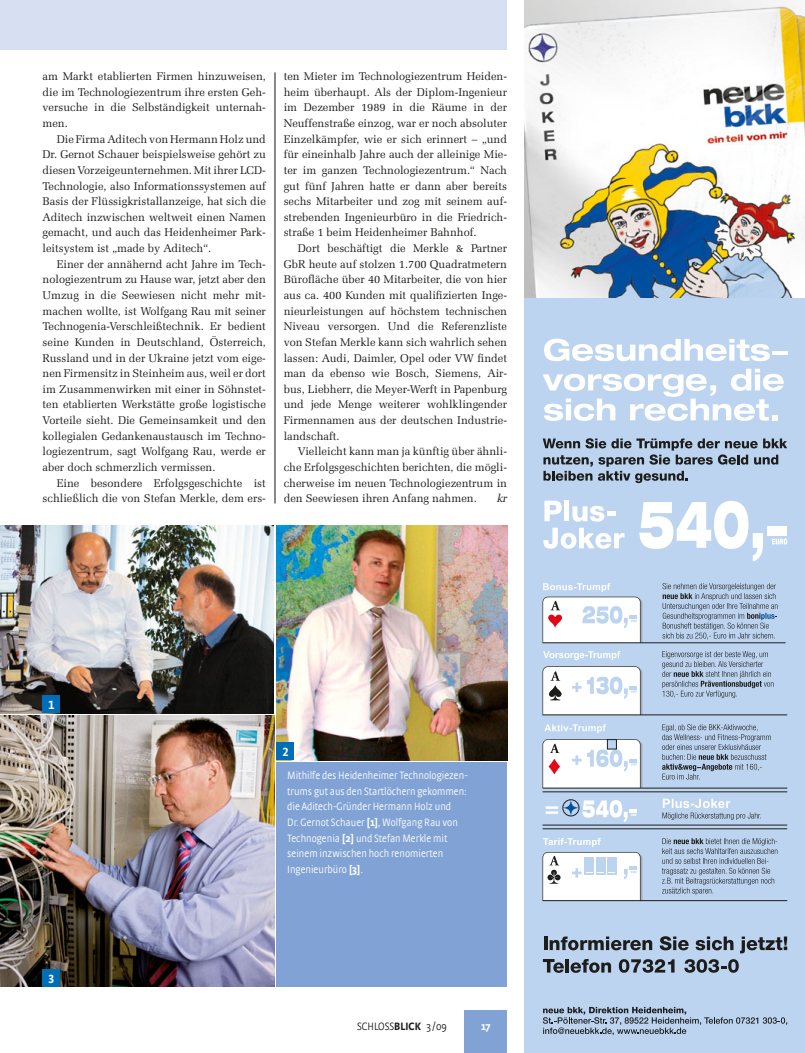
<style>
.page{position:relative;width:805px;height:1053px;background:#fff}
.page>*{position:absolute;margin:0;border:0;box-sizing:border-box;transform-origin:0 0}
.t1{font:700 12.5px "Strada Cond TF";color:#fff}
.t2{font:11.25px "Zapf Elliptical 711 BT";color:#1d1d1b}
.t3{font:300 11.25px/15.6px "Strada Cond";color:#fff}
.t4{font:300 11.25px "Strada Cond";color:#1d1d1b}
.t5{font:700 11.25px "Strada Cond";color:#fff}
.t6{font:italic 11.25px "Zapf Elliptical 711 BT";color:#1d1d1b}
.s1{font-weight:700}
</style>
<div class="page">
<div style="left:464px;top:1010px;width:43px;height:42px;background:#81a2d5"></div>
<div style="left:276px;top:762px;width:231px;height:224px;background:#81a2d5"></div>
<div style="left:0;top:0;width:507px;height:50px;background:#d7dff2"></div>
<hr style="left:275px;top:72px;width:1px;height:431px;background:#1d1d1b">
<img style="left:276px;top:525px;width:231px;height:235px">
<img style="left:0;top:525px;width:274px;height:188px">
<img style="left:0;top:715px;width:274px;height:271px">
<div style="left:43px;top:695px;width:17px;height:18px;background:#006eb7"></div>
<div style="left:276px;top:742px;width:18px;height:18px;background:#006eb7"></div>
<div style="left:43px;top:969px;width:17px;height:17px;background:#006eb7"></div>
<img style="left:524px;top:0;width:280px;height:298px">
<div style="left:524px;top:298px;width:280px;height:754px;background:#bcd4f0"></div>
<svg style="left:544px;top:338px;width:225px;height:23px"></svg>
<hr style="left:771px;top:351px;width:16px;height:4px;background:#fff">
<svg style="left:542px;top:369px;width:241px;height:52px"></svg>
<svg style="left:542px;top:438px;width:245px;height:45px"></svg>
<svg style="left:639px;top:501px;width:123px;height:60px"></svg>
<div style="left:767px;top:526px;width:20px;height:10px;background:#fff"></div>
<svg style="left:772px;top:538px;width:15px;height:6px"></svg>
<svg style="left:544px;top:500px;width:17px;height:21px"></svg>
<div style="left:564px;top:500px;width:5px;height:21px;background:#fff"></div>
<svg style="left:572px;top:506px;width:43px;height:15px"></svg>
<svg style="left:543px;top:527px;width:81px;height:21px"></svg>
<svg style="left:662px;top:798px;width:98px;height:21px"></svg>
<svg style="left:662px;top:583px;width:115px;height:56px"></svg>
<svg style="left:662px;top:651px;width:111px;height:47px"></svg>
<svg style="left:662px;top:724px;width:108px;height:55px"></svg>
<svg style="left:544px;top:724px;width:61px;height:9px"></svg>
<hr style="left:542px;top:714px;width:245px;height:1px;background:#1d1d1b">
<hr style="left:542px;top:787px;width:245px;height:1px;background:#1d1d1b">
<svg style="left:543px;top:651px;width:77px;height:9px"></svg>
<hr style="left:542px;top:642px;width:243px;height:1px;background:#1d1d1b">
<svg style="left:662px;top:838px;width:115px;height:56px"></svg>
<hr style="left:542px;top:900px;width:245px;height:1px;background:#1d1d1b">
<hr style="left:542px;top:791px;width:245px;height:1px;background:#1d1d1b">
<hr style="left:542px;top:824px;width:245px;height:1px;background:#1d1d1b">
<hr style="left:542px;top:828px;width:245px;height:1px;background:#1d1d1b">
<svg style="left:542px;top:583px;width:100px;height:59px"></svg>
<svg style="left:545px;top:799px;width:91px;height:23px"></svg>
<svg style="left:542px;top:666px;width:100px;height:49px;background:#e7eaed"></svg>
<svg style="left:542px;top:739px;width:100px;height:48px;background:#ecebef"></svg>
<svg style="left:542px;top:838px;width:100px;height:62px"></svg>
<svg style="left:544px;top:936px;width:3px;height:14px"></svg>
<svg style="left:549px;top:936px;width:103px;height:14px"></svg>
<svg style="left:659px;top:936px;width:29px;height:14px"></svg>
<svg style="left:695px;top:936px;width:38px;height:14px"></svg>
<svg style="left:740px;top:936px;width:47px;height:17px"></svg>
<svg style="left:542px;top:959px;width:21px;height:13px"></svg>
<hr style="left:565px;top:958px;width:3px;height:14px;background:#1d1d1b">
<svg style="left:570px;top:959px;width:41px;height:13px"></svg>
<svg style="left:618px;top:959px;width:56px;height:13px"></svg>
<svg style="left:684px;top:959px;width:54px;height:13px"></svg>
<svg style="left:542px;top:1006px;width:245px;height:29px"></svg>
<p class="t2" style="left:43px;top:69px;width:225px">am Markt etablierten Firmen hinzuweisen,</p>
<p class="t2" style="left:43px;top:85px;width:225px">die im Technologiezentrum ihre ersten Geh-</p>
<p class="t2" style="left:43px;top:101px;width:225px">versuche in die Selbständigkeit unternah-</p>
<p class="t2" style="left:43px;top:116px;width:27px">men.</p>
<p class="t2" style="left:57px;top:132px;width:211px">Die Firma Aditech von Hermann Holz und</p>
<p class="t2" style="left:43px;top:147px;width:225px">Dr. Gernot Schauer beispielsweise gehört zu</p>
<p class="t2" style="left:43px;top:163px;width:225px">diesen Vorzeigeunternehmen. Mit ihrer LCD-</p>
<p class="t2" style="left:43px;top:179px;width:225px">Technologie, also Informationssystemen auf</p>
<p class="t2" style="left:43px;top:194px;width:225px">Basis der Flüssigkristallanzeige, hat sich die</p>
<p class="t2" style="left:43px;top:210px;width:225px">Aditech inzwischen weltweit einen Namen</p>
<p class="t2" style="left:43px;top:226px;width:225px">gemacht, und auch das Heidenheimer Park-</p>
<p class="t2" style="left:43px;top:241px;width:170px">leitsystem ist „made by Aditech“.</p>
<p class="t2" style="left:57px;top:257px;width:211px">Einer der annähernd acht Jahre im Tech-</p>
<p class="t2" style="left:43px;top:272px;width:225px">nologiezentrum zu Hause war, jetzt aber den</p>
<p class="t2" style="left:43px;top:288px;width:225px">Umzug in die Seewiesen nicht mehr mit-</p>
<p class="t2" style="left:43px;top:304px;width:225px">machen wollte, ist Wolfgang Rau mit seiner</p>
<p class="t2" style="left:43px;top:319px;width:225px">Technogenia-Verschleißtechnik. Er bedient</p>
<p class="t2" style="left:43px;top:335px;width:225px">seine Kunden in Deutschland, Österreich,</p>
<p class="t2" style="left:43px;top:351px;width:225px">Russland und in der Ukraine jetzt vom eige-</p>
<p class="t2" style="left:43px;top:366px;width:225px">nen Firmensitz in Steinheim aus, weil er dort</p>
<p class="t2" style="left:43px;top:382px;width:225px">im Zusammenwirken mit einer in Söhnstet-</p>
<p class="t2" style="left:43px;top:397px;width:225px">ten etablierten Werkstätte große logistische</p>
<p class="t2" style="left:43px;top:413px;width:225px">Vorteile sieht. Die Gemeinsamkeit und den</p>
<p class="t2" style="left:43px;top:429px;width:225px">kollegialen Gedankenaustausch im Techno-</p>
<p class="t2" style="left:43px;top:444px;width:225px">logiezentrum, sagt Wolfgang Rau, werde er</p>
<p class="t2" style="left:43px;top:460px;width:174px">aber doch schmerzlich vermissen.</p>
<p class="t2" style="left:57px;top:476px;width:211px">Eine besondere Erfolgsgeschichte ist</p>
<p class="t2" style="left:43px;top:491px;width:225px">schließlich die von Stefan Merkle, dem ers-</p>
<p class="t2" style="left:283px;top:69px;width:225px">ten Mieter im Technologiezentrum Heiden-</p>
<p class="t2" style="left:283px;top:85px;width:225px">heim überhaupt. Als der Diplom-Ingenieur</p>
<p class="t2" style="left:283px;top:101px;width:225px">im Dezember 1989 in die Räume in der</p>
<p class="t2" style="left:283px;top:116px;width:225px">Neuffenstraße einzog, war er noch absoluter</p>
<p class="t2" style="left:283px;top:132px;width:225px">Einzelkämpfer, wie er sich erinnert – „und</p>
<p class="t2" style="left:283px;top:147px;width:225px">für eineinhalb Jahre auch der alleinige Mie-</p>
<p class="t2" style="left:283px;top:163px;width:225px">ter im ganzen Technologiezentrum.“ Nach</p>
<p class="t2" style="left:283px;top:179px;width:225px">gut fünf Jahren hatte er dann aber bereits</p>
<p class="t2" style="left:283px;top:194px;width:225px">sechs Mitarbeiter und zog mit seinem auf-</p>
<p class="t2" style="left:283px;top:210px;width:225px">strebenden Ingenieurbüro in die Friedrich-</p>
<p class="t2" style="left:283px;top:226px;width:194px">straße 1 beim Heidenheimer Bahnhof.</p>
<p class="t2" style="left:298px;top:241px;width:211px">Dort beschäftigt die Merkle &amp; Partner</p>
<p class="t2" style="left:283px;top:257px;width:225px">GbR heute auf stolzen 1.700 Quadratmetern</p>
<p class="t2" style="left:283px;top:272px;width:225px">Büro fläche über 40 Mitarbeiter, die von hier</p>
<p class="t2" style="left:283px;top:288px;width:225px">aus ca. 400 Kunden mit qualifizierten Inge-</p>
<p class="t2" style="left:283px;top:304px;width:225px">nieurleistungen auf höchstem technischen</p>
<p class="t2" style="left:283px;top:319px;width:225px">Niveau versorgen. Und die Referenzliste</p>
<p class="t2" style="left:283px;top:335px;width:225px">von Stefan Merkle kann sich wahrlich sehen</p>
<p class="t2" style="left:283px;top:351px;width:225px">lassen: Audi, Daimler, Opel oder VW findet</p>
<p class="t2" style="left:283px;top:366px;width:225px">man da ebenso wie Bosch, Siemens, Air-</p>
<p class="t2" style="left:283px;top:382px;width:225px">bus, Liebherr, die Meyer-Werft in Papenburg</p>
<p class="t2" style="left:283px;top:397px;width:225px">und jede Menge weiterer wohlklingender</p>
<p class="t2" style="left:283px;top:413px;width:225px">Firmennamen aus der deutschen Industrie-</p>
<p class="t2" style="left:283px;top:429px;width:57px">landschaft.</p>
<p class="t2" style="left:298px;top:444px;width:211px">Vielleicht kann man ja künftig über ähnli-</p>
<p class="t2" style="left:283px;top:460px;width:225px">che Erfolgsgeschichten berichten, die mögli-</p>
<p class="t2" style="left:283px;top:476px;width:225px">cherweise im neuen Technologiezentrum in</p>
<p class="t2" style="left:283px;top:491px;width:194px">den Seewiesen ihren Anfang nahmen.</p>
<p class="t6" style="left:497px;top:491px;width:12px">kr</p>
<p class="t1" style="left:48px;top:700px;width:8px">1</p>
<p class="t1" style="left:48px;top:973px;width:8px">3</p>
<p class="t1" style="left:282px;top:747px;width:8px">2</p>
<p class="t3" style="left:287px;top:768px;width:182px">Mithilfe des Heidenheimer Technologiezen&shy;trums gut aus den Startlöchern gekommen: die Aditech-Gründer Hermann Holz und<br>Dr. Gernot Schauer <span class="s1">[1]</span>, Wolfgang Rau von Technogenia <span class="s1">[2]</span> und Stefan Merkle mit seinem inzwischen hoch renomierten Ingenieurbüro <span class="s1">[3]</span>.</p>
<p class="t4" style="left:357px;top:1021px;width:91px">SCHLOSS<span class="s1">BLICK</span> 3 /09</p>
<p class="t5" style="left:481px;top:1021px;width:11px">17</p>
</div>
